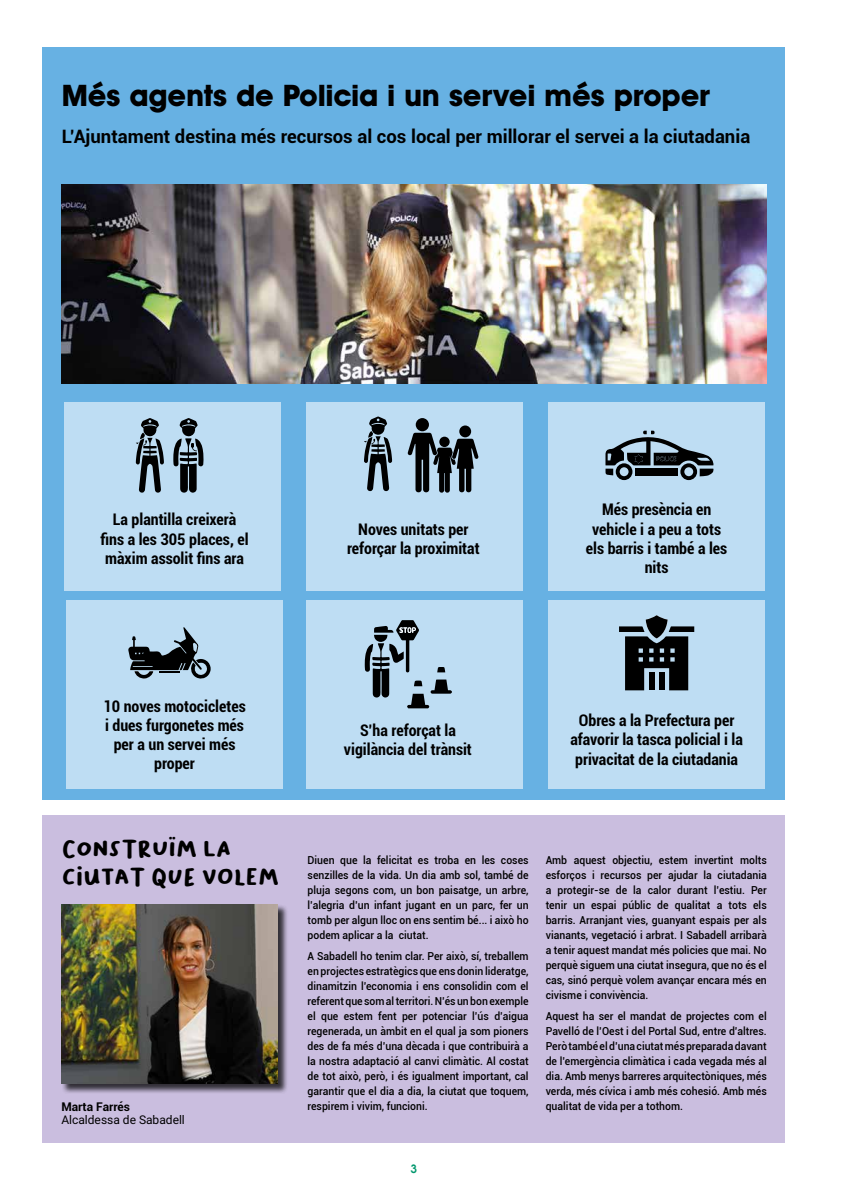
<style>
.page{position:relative;width:842px;height:1191px;background:#fff}
.page>*{position:absolute;margin:0;border:0;box-sizing:border-box;transform-origin:0 0}
.t1{font:700 30px "Avant Garde Two BQ";letter-spacing:-.01em;color:#000}
.t2{font:24px/28.8px "Bakso Sapi";letter-spacing:-.02em;color:#000}
.t3{font:700 18.5px "Roboto";color:#000}
.t4{font:700 condensed 16px/19.2px "Roboto";color:#000;text-align:center}
.t5{font:12px "Roboto";color:#000}
.t6{font:700 12px "Roboto";color:#000}
.t7{font:600 12px "Avant Garde Two BQ";color:#00976d}
.t8{font:500 11px/15px "Roboto";color:#000;text-align:justify;scale:.95 1}
</style>
<div class="page">
<div style="left:43px;top:47px;width:742px;height:753px;background:#67b1e3"></div>
<div style="left:548px;top:600px;width:217px;height:189px;background:#beddf3"></div>
<div style="left:66px;top:600px;width:217px;height:189px;background:#beddf3"></div>
<div style="left:306px;top:600px;width:217px;height:189px;background:#beddf3"></div>
<div style="left:306px;top:402px;width:217px;height:188px;background:#beddf3"></div>
<div style="left:548px;top:402px;width:217px;height:188px;background:#beddf3"></div>
<div style="left:64px;top:402px;width:217px;height:188px;background:#beddf3"></div>
<div style="left:43px;top:815px;width:742px;height:328px;background:#cabedf"></div>
<div style="left:62px;top:904px;width:226px;height:190px;background:#000;opacity:.75"></div>
<img style="left:61px;top:904px;width:217px;height:179px">
<img style="left:62px;top:185px;width:705px;height:198px">
<svg style="left:619px;top:615px;width:75px;height:75px"></svg>
<svg style="left:605px;top:430px;width:109px;height:50px"></svg>
<svg style="left:136px;top:418px;width:28px;height:75px"></svg>
<svg style="left:173px;top:418px;width:31px;height:75px"></svg>
<svg style="left:128px;top:627px;width:83px;height:52px"></svg>
<svg style="left:364px;top:416px;width:28px;height:75px"></svg>
<div style="left:459px;top:425px;width:12px;height:12px;background:#000;border-radius:50%"></div>
<div style="left:416px;top:418px;width:13px;height:13px;background:#000;border-radius:50%"></div>
<svg style="left:408px;top:433px;width:71px;height:59px"></svg>
<svg style="left:365px;top:620px;width:87px;height:88px"></svg>
<h1 class="t1" style="left:62px;top:77px;width:650px">Més agents de Policia i un servei més proper</h1>
<h3 class="t3" style="left:62px;top:123px;width:690px">L’Ajuntament destina més recursos al cos local per millorar el servei a la ciutadania</h3>
<h3 class="t4" style="left:101px;top:509px;width:150px">La plantilla creixerà fins a les 305 places, el màxim assolit fins ara</h3>
<h3 class="t4" style="left:586px;top:499px;width:143px">Més presència en vehicle i a peu a tots els barris i també a les nits</h3>
<h3 class="t4" style="left:347px;top:519px;width:134px">Noves unitats per reforçar la proximitat</h3>
<h3 class="t4" style="left:103px;top:696px;width:144px">10 noves motocicletes i dues furgonetes més per a un servei més proper</h3>
<h2 class="t2" style="left:61px;top:834px;width:220px">CONSTRUÏM LA<br>CIUTAT QUE VOLEM</h2>
<p class="t6" style="left:61px;top:1097px;width:70px">Marta Farrés</p>
<p class="t5" style="left:61px;top:1110px;width:125px">Alcaldessa de Sabadell</p>
<h3 class="t4" style="left:344px;top:720px;width:129px">S’ha reforçat la vigilància del trànsit</h3>
<h3 class="t4" style="left:570px;top:710px;width:174px">Obres a la Prefectura per afavorir la tasca policial i la privacitat de la ciutadania</h3>
<p class="t8" style="left:308px;top:852px;width:234px">Diuen que la felicitat es troba en les coses senzilles de la vida. Un dia amb sol, també de pluja segons com, un bon paisatge, un arbre, l’alegria d’un infant jugant en un parc, fer un tomb per algun lloc on ens sentim bé... i això ho podem aplicar a la ciutat.</p>
<p class="t8" style="left:308px;top:948px;width:234px">A Sabadell ho tenim clar. Per això, sí, treballem en projectes estratègics que ens donin lideratge, dinamitzin l’economia i ens consolidin com el referent que som al territori. N’és un bon exemple el que estem fent per potenciar l’ús d’aigua regenerada, un àmbit en el qual ja som pioners des de fa més d’una dècada i que contribuirà a la nostra adaptació al canvi climàtic. Al costat de tot això, però, i és igualment important, cal garantir que el dia a dia, la ciutat que toquem, respirem i vivim, funcioni.</p>
<p class="t8" style="left:546px;top:852px;width:234px">Amb aquest objectiu, estem invertint molts esforços i recursos per ajudar la ciutadania a protegir-se de la calor durant l’estiu. Per tenir un espai públic de qualitat a tots els barris. Arranjant vies, guanyant espais per als vianants, vegetació i arbrat. I Sabadell arribarà a tenir aquest mandat més policies que mai. No perquè siguem una ciutat insegura, que no és el cas, sinó perquè volem avançar encara més en civisme i convivència.</p>
<p class="t8" style="left:546px;top:1008px;width:234px">Aquest ha ser el mandat de projectes com el Pavelló de l’Oest i del Portal Sud, entre d’altres.<br>Però també el d’una ciutat més preparada davant de l’emergència climàtica i cada vegada més al dia. Amb menys barreres arquitectòniques, més verda, més cívica i amb més cohesió. Amb més qualitat de vida per a tothom.</p>
<p class="t7" style="left:410px;top:1161px;width:8px">3</p>
</div>
